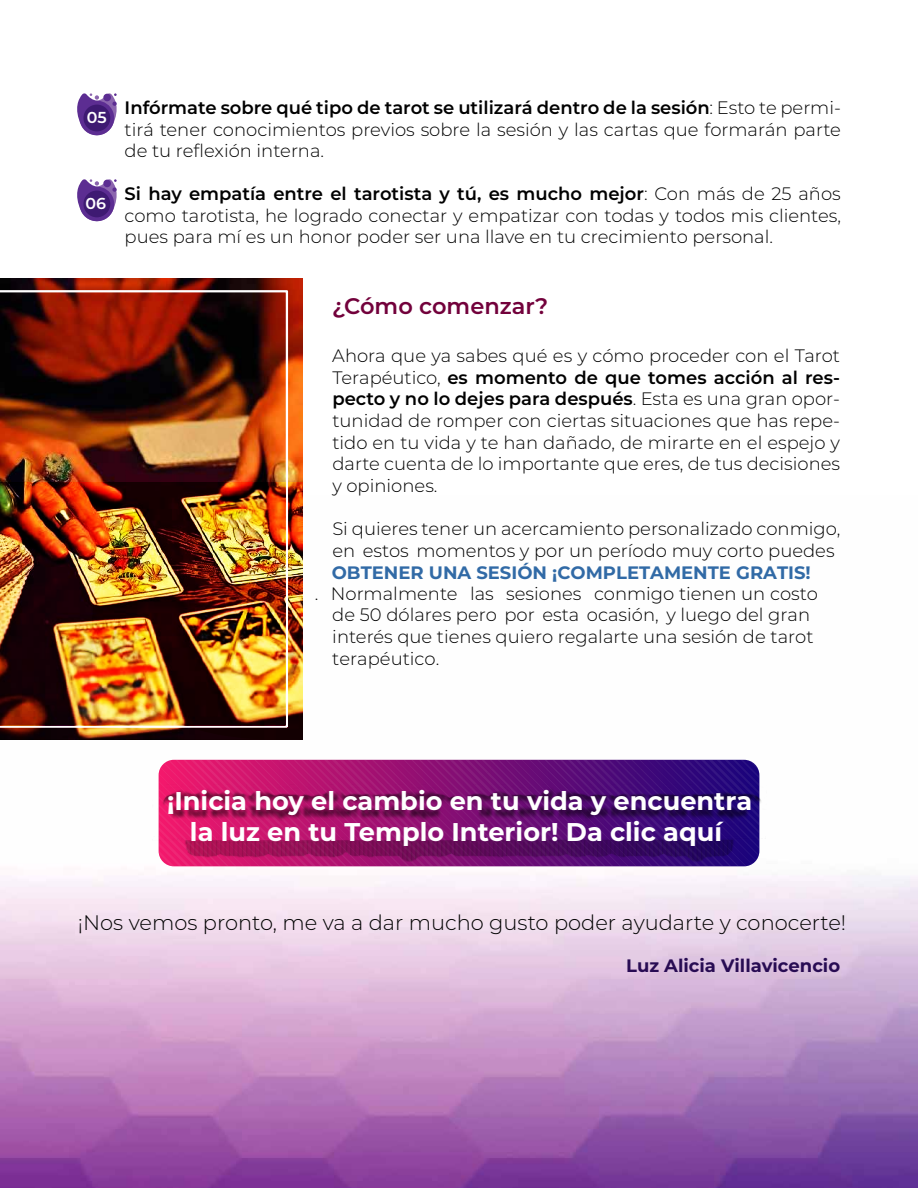
<style>
.page{position:relative;width:918px;height:1188px;background:#fff}
.page>*{position:absolute;margin:0;border:0;box-sizing:border-box;transform-origin:0 0}
.t1{font:700 25.65px/30.8px "Montserrat";color:#fff;text-align:center}
.t2{font:600 22.5px "Montserrat";color:#72013b}
.t3{font:300 21px "Montserrat";color:#000}
.t4{font:300 18px/21.6px "Montserrat";color:#000;text-align:justify}
.t5{font:700 18px "Montserrat";color:#316aa6}
.t6{font:700 18px "Montserrat";color:#280c53}
.t7{font:600 15.9px "Montserrat";color:#fff}
.s1{font-weight:600}
</style>
<div class="page">
<img style="left:0;top:759px;width:918px;height:429px">
<img style="left:0;top:278px;width:303px;height:205px">
<svg style="left:77px;top:93px;width:40px;height:43px"></svg>
<div style="left:83px;top:105px;width:27px;height:26px;background:#3e1a72;border-radius:50%"></div>
<svg style="left:77px;top:179px;width:40px;height:43px"></svg>
<div style="left:83px;top:191px;width:27px;height:26px;background:#3e1a72;border-radius:50%"></div>
<svg style="left:159px;top:760px;width:600px;height:25px;background:#861376"></svg>
<img style="left:153px;top:785px;width:613px;height:111px">
<img style="left:0;top:483px;width:303px;height:257px">
<img style="left:0;top:290px;width:288px;height:438px">
<p class="t7" style="left:87px;top:107px;width:21px">05</p>
<p class="t7" style="left:85px;top:192px;width:22px">06</p>
<p class="t4" style="left:125px;top:96px;width:718px"><span class="s1">Infórmate sobre qué tipo de tarot se utilizará dentro de la sesión</span>: Esto te permi&shy;tirá tener conocimientos previos sobre la sesión y las cartas que formarán parte de tu reflexión interna.</p>
<p class="t4" style="left:125px;top:182px;width:718px"><span class="s1">Si hay empatía entre el tarotista y tú, es mucho mejor</span>: Con más de 25 años como tarotista, he logrado conectar y empatizar con todas y todos mis clientes, pues para mí es un honor poder ser una llave en tu crecimiento personal.</p>
<p class="t2" style="left:332px;top:290px;width:217px">¿Cómo comenzar?</p>
<p class="t4" style="left:332px;top:344px;width:509px">Ahora que ya sabes qué es y cómo proceder con el Tarot Terapéutico, <span class="s1">es momento de que tomes acción al res&shy;pecto y no lo dejes para después</span>. Esta es una gran opor&shy;tunidad de romper con ciertas situaciones que has repe&shy;tido en tu vida y te han dañado, de mirarte en el espejo y darte cuenta de lo importante que eres, de tus decisiones y opiniones.</p>
<p class="t4" style="left:332px;top:517px;width:509px">Si quieres tener un acercamiento personalizado conmigo, en estos momentos y por un período muy corto puedes</p>
<p class="t5" style="left:332px;top:560px;width:481px">OBTENER UNA SESIÓN ¡COMPLETAMENTE GRATIS!</p>
<p class="t4" style="left:332px;top:582px;width:487px;text-align:left;text-indent:-17px">. Normalmente las sesiones conmigo tienen un costo de 50 dólares pero por esta ocasión, y luego del gran interés que tienes quiero regalarte una sesión de tarot terapéutico.</p>
<h1 class="t1" style="left:167px;top:784px;width:587px">¡Inicia hoy el cambio en tu vida y encuentra la luz en tu Templo Interior! Da clic aquí</h1>
<p class="t3" style="left:78px;top:908px;width:770px">¡Nos vemos pronto, me va a dar mucho gusto poder ayudarte y conocerte!</p>
<p class="t6" style="left:626px;top:952px;width:215px">Luz Alicia Villavicencio</p>
</div>
